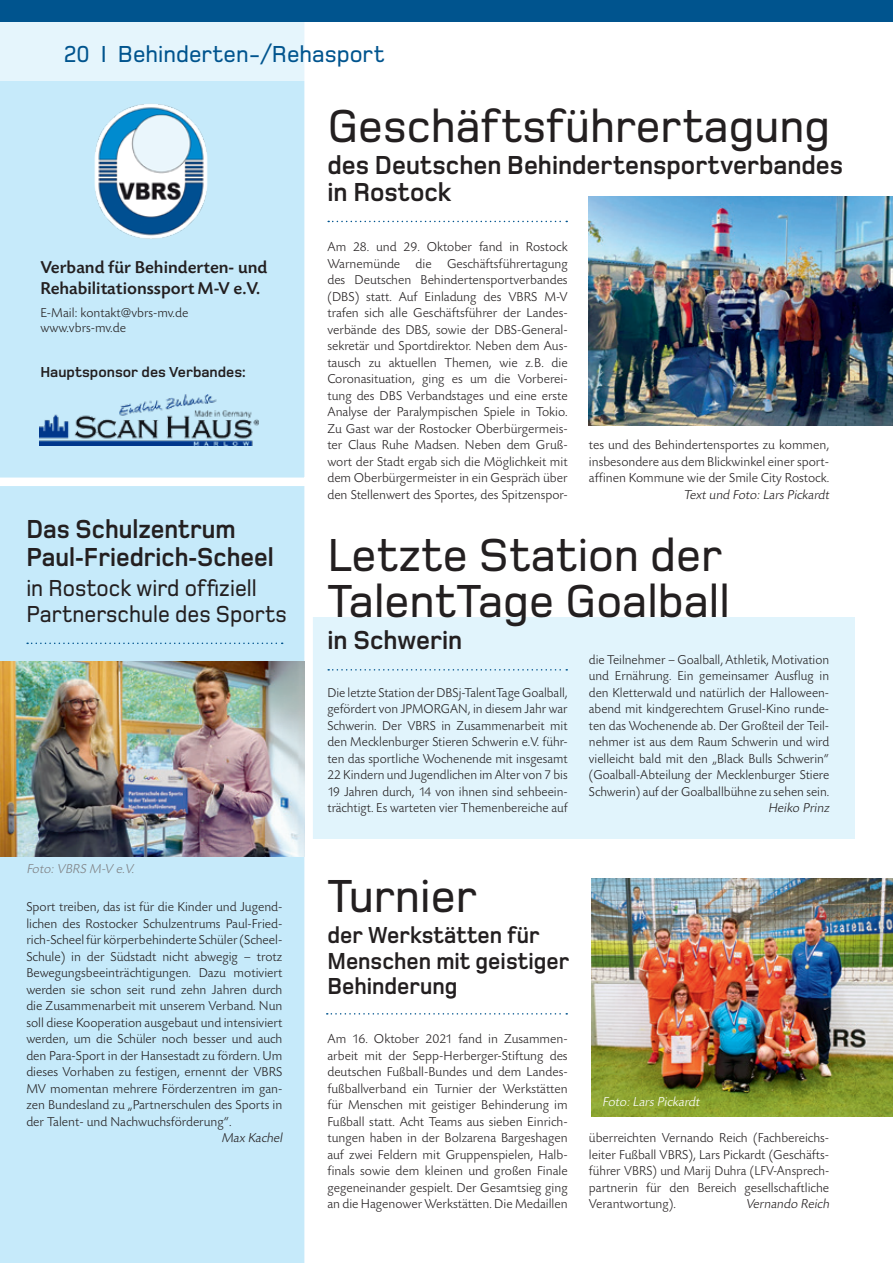
<style>
.page{position:relative;width:893px;height:1263px;background:#fff}
.page>*{position:absolute;margin:0;border:0;box-sizing:border-box;transform-origin:0 0}
.t1{font:500 48px/46.5px "Foundry Monoline";color:#231f20}
.t2{font:500 48px "Foundry Monoline";color:#231f20;scale:.96 1}
.t3{font:700 27px/27px "Foundry Monoline";color:#231f20;scale:.95 1}
.t4{font:700 27px/28.5px "Foundry Monoline";color:#231f20;scale:.93 1}
.t5{font:700 24px/25.5px "Foundry Monoline";color:#231f20;scale:.94 1}
.t6{font:500 24px/25.5px "Foundry Monoline";color:#231f20;scale:.92 1}
.t7{font:500 24px "Foundry Monoline";color:#00548e}
.t8{font:500 18px/21px "Today SB";color:#231f20}
.t9{font:700 15px "Foundry Monoline";color:#231f20}
.t10{font:300 13.5px/16.5px "Today SB";color:#231f20;text-align:justify}
.t11{font:italic 300 13.5px "Today SB";color:#231f20}
.t12{font:italic 300 13.5px "Today SB";color:#fff}
.t13{font:italic 300 13.5px "Today SB";color:#808285}
</style>
<div class="page">
<div style="left:38px;top:617px;width:817px;height:221px;background:#e1f4fc"></div>
<div style="left:0;top:486px;width:313px;height:777px;background:#c6eafa"></div>
<svg style="left:327px;top:1013px;width:240px;height:1px"></svg>
<svg style="left:27px;top:642px;width:256px;height:2px"></svg>
<div style="left:0;top:81px;width:305px;height:397px;background:#c6eafa"></div>
<div style="left:0;top:21px;width:392px;height:60px;background:linear-gradient(to right,#ddf2fb,#f8fcfe)"></div>
<div style="left:0;top:0;width:893px;height:21px;background:#00548e"></div>
<img style="left:94px;top:102px;width:113px;height:137px">
<img style="left:39px;top:394px;width:219px;height:51px">
<svg style="left:328px;top:221px;width:239px;height:1px"></svg>
<svg style="left:328px;top:669px;width:239px;height:1px"></svg>
<img style="left:589px;top:196px;width:304px;height:229px">
<img style="left:0;top:662px;width:304px;height:195px">
<img style="left:591px;top:878px;width:302px;height:238px">
<h3 class="t7" style="left:64px;top:40px;width:322px">20 I Behinderten-/Rehasport</h3>
<h3 class="t8" style="left:40px;top:257px;width:229px">Verband für Behinderten- und<br>Rehabilitationssport M-V e.V.</h3>
<p class="t10" style="left:40px;top:306px;width:149px;line-height:15px">E-Mail: kontakt@vbrs-mv.de www.vbrs-mv.de</p>
<p class="t9" style="left:40px;top:364px;width:207px">Hauptsponsor des Verbandes:</p>
<h2 class="t4" style="left:26px;top:515px;width:268px">Das Schulzentrum<br>Paul-Friedrich-Scheel</h2>
<h3 class="t6" style="left:26px;top:575px;width:285px">in Rostock wird offiziell<br>Partnerschule des Sports</h3>
<p class="t13" style="left:26px;top:862px;width:112px">Foto:VBRS M-V e.V.</p>
<p class="t10" style="left:26px;top:899px;width:258px">Sport treiben, das ist für die Kinder und Jugend&shy;lichen des Rostocker Schulzentrums Paul-Fried&shy;rich-Scheel für körperbehinderte Schüler (Scheel-Schule) in der Südstadt nicht abwegig – trotz Bewegungsbeeinträchtigungen. Dazu motiviert werden sie schon seit rund zehn Jahren durch die Zusammenarbeit mit unserem Verband. Nun soll diese Kooperation ausgebaut und intensiviert werden, um die Schüler noch besser und auch den Para-Sport in der Hansestadt zu fördern. Um dieses Vorhaben zu festigen, ernennt der VBRS MV momentan mehrere Förderzentren im gan&shy;zen Bundesland zu „Partnerschulen des Sports in der Talent- und Nachwuchsförderung“.</p>
<p class="t11" style="left:221px;top:1131px;width:65px">Max Kachel</p>
<h1 class="t2" style="left:327px;top:100px;width:525px">Geschäftsführertagung</h1>
<h2 class="t3" style="left:327px;top:152px;width:544px">des Deutschen Behindertensportverbandes in Rostock</h2>
<p class="t10" style="left:327px;top:239px;width:242px">Am 28. und 29. Oktober fand in Rostock Warnemünde die Geschäftsführertagung des Deutschen Behindertensportverbandes (DBS) statt. Auf Einladung des VBRS M-V trafen sich alle Geschäftsführer der Landes&shy;verbände des DBS, sowie der DBS-General&shy;sekretär und Sportdirektor. Neben dem Aus&shy;tausch zu aktuellen Themen, wie z.B. die Coronasituation, ging es um die Vorberei&shy;tung des DBS Verbandstages und eine erste Analyse der Paralympischen Spiele in Tokio.<br>Zu Gast war der Rostocker Oberbürgermeis&shy;ter Claus Ruhe Madsen. Neben dem Gruß&shy;wort der Stadt ergab sich die Möglichkeit mit dem Oberbürgermeister in ein Gespräch über den Stellenwert des Sportes, des Spitzenspor-</p>
<p class="t10" style="left:589px;top:437px;width:242px">tes und des Behindertensportes zu kommen, insbesondere aus dem Blickwinkel einer sport&shy;affinen Kommune wie der Smile City Rostock.</p>
<p class="t11" style="left:683px;top:487px;width:150px">Textund Foto:Lars Pickardt</p>
<h1 class="t1" style="left:327px;top:531px;width:404px">Letzte Station der<br>TalentTage Goalball</h1>
<h2 class="t3" style="left:327px;top:626px;width:143px">in Schwerin</h2>
<p class="t10" style="left:327px;top:685px;width:242px">Die letzte Station der DBSj-TalentTage Goalball, gefördert von JPMORGAN, in diesem Jahr war Schwerin. Der VBRS in Zusammenarbeit mit den Mecklenburger Stieren Schwerin e.V. führ&shy;ten das sportliche Wochenende mit insgesamt 22 Kindern und Jugendlichen im Alter von 7 bis 19 Jahren durch, 14 von ihnen sind sehbeein&shy;trächtigt. Es warteten vier Themenbereiche auf</p>
<p class="t10" style="left:589px;top:652px;width:242px">die Teilnehmer – Goalball, Athletik, Motivation und Ernährung. Ein gemeinsamer Ausflug in den Kletterwald und natürlich der Halloween&shy;abend mit kindgerechtem Grusel-Kino runde&shy;ten das Wochenende ab. Der Großteil der Teil&shy;nehmer ist aus dem Raum Schwerin und wird vielleicht bald mit den „Black Bulls Schwerin“ (Goalball-Abteilung der Mecklenburger Stiere Schwerin) auf der Goalballbühne zu sehen sein.</p>
<p class="t11" style="left:768px;top:801px;width:65px">Heiko Prinz</p>
<h1 class="t1" style="left:327px;top:872px;width:151px">Turnier</h1>
<h3 class="t5" style="left:327px;top:923px;width:259px">der Werkstätten für<br>Menschen mit geistiger<br>Behinderung</h3>
<p class="t10" style="left:327px;top:1031px;width:242px">Am 16. Oktober 2021 fand in Zusammen&shy;arbeit mit der Sepp-Herberger-Stiftung des deutschen Fußball-Bundes und dem Landes&shy;fußballverband ein Turnier der Werkstätten für Menschen mit geistiger Behinderung im Fußball statt. Acht Teams aus sieben Einrich&shy;tungen haben in der Bolzarena Bargeshagen auf zwei Feldern mit Gruppenspielen, Halb&shy;finals sowie dem kleinen und großen Finale gegeneinander gespielt. Der Gesamtsieg ging an die Hagenower Werkstätten. Die Medaillen</p>
<p class="t12" style="left:602px;top:1094px;width:102px">Foto:LarsPickardt</p>
<p class="t10" style="left:589px;top:1130px;width:242px">überreichten Vernando Reich (Fachbereichs&shy;leiter Fußball VBRS), Lars Pickardt (Geschäfts&shy;führer VBRS) und Marij Duhra (LFV-Ansprech&shy;partnerin für den Bereich gesellschaftliche Verantwortung).</p>
<p class="t11" style="left:746px;top:1197px;width:87px">Vernando Reich</p>
</div>
